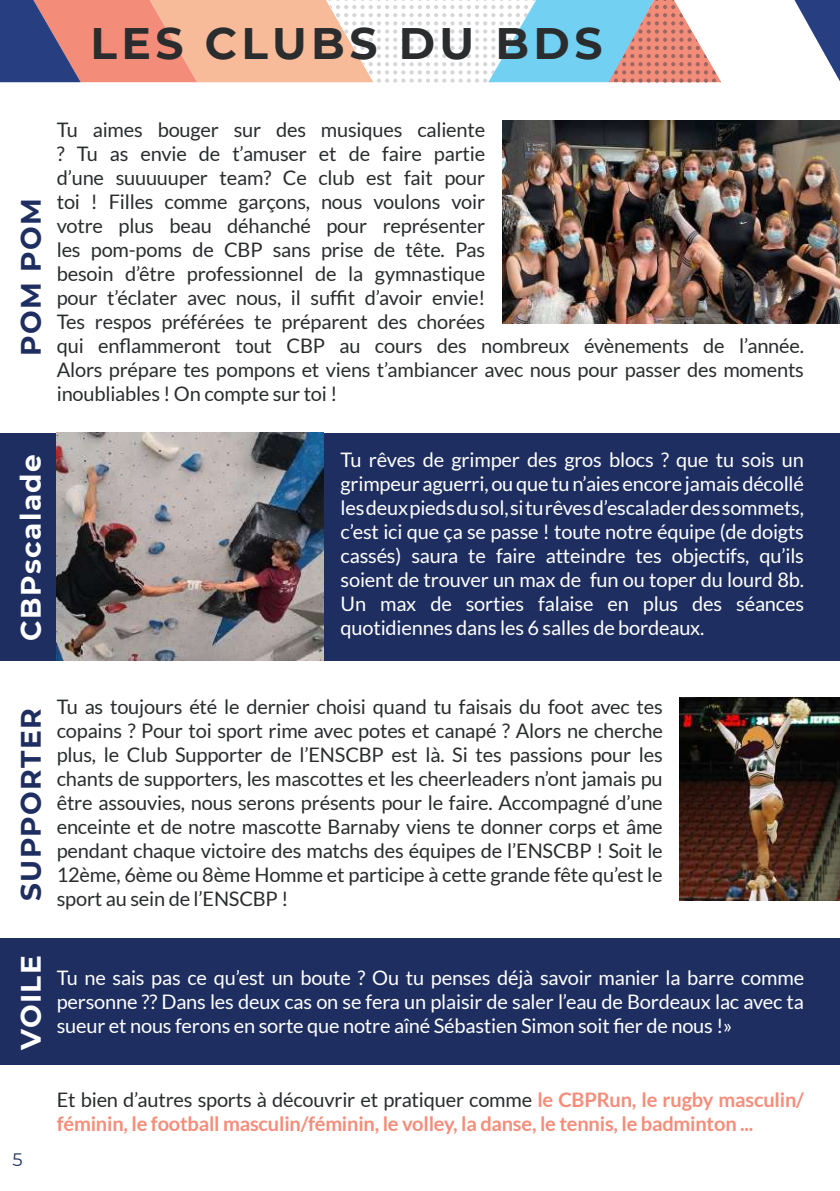
<style>
.page{position:relative;width:840px;height:1191px;background:#fff}
.page>*{position:absolute;margin:0;border:0;box-sizing:border-box;transform-origin:0 0}
.t1{font:700 44px "Montserrat";letter-spacing:.1em;color:#2a2c2d}
.t2{font:700 28px "Montserrat";letter-spacing:.05em;color:#1e2e60}
.t3{font:700 28px "Montserrat";letter-spacing:.05em;color:#fff}
.t4{font:20px/24px "Lato";letter-spacing:-.01em;color:#2a2c2d}
.t5{font:20px/24px "Lato";letter-spacing:-.01em;color:#fff;text-align:justify}
.t6{font:700 20px/24px "Lato";letter-spacing:-.01em;color:#f58d7a}
.t7{font:18px "Montserrat";color:#1e2e60}
.s1{font-weight:400;color:#2a2c2d}
</style>
<div class="page">
<svg style="left:0;top:0;width:839px;height:82px"></svg>
<div style="left:0;top:433px;width:839px;height:227px;background:#1e2e60"></div>
<div style="left:0;top:938px;width:839px;height:126px;background:#1e2e60"></div>
<img style="left:502px;top:120px;width:337px;height:203px">
<img style="left:57px;top:433px;width:266px;height:227px">
<img style="left:679px;top:698px;width:160px;height:202px">
<h1 class="t1" style="left:90px;top:12px;width:513px">LES CLUBS DU BDS</h1>
<h2 class="t2" style="left:11px;top:356px;width:160px;rotate:-90deg">POM POM</h2>
<p class="t4" style="left:57px;top:117px;width:748px">Tu aimes bouger sur des musiques caliente<br>? Tu as envie de t’amuser et de faire partie<br>d’une suuuuuper team? Ce club est fait pour<br>toi ! Filles comme garçons, nous voulons voir<br>votre plus beau déhanché pour représenter<br>les pom-poms de CBP sans prise de tête. Pas<br>besoin d’être professionnel de la gymnastique<br>pour t’éclater avec nous, il suffit d’avoir envie!<br>Tes respos préférées te préparent des chorées<br>qui enflammeront tout CBP au cours des nombreux évènements de l’année.<br>Alors prépare tes pompons et viens t’ambiancer avec nous pour passer des moments inoubliables ! On compte sur toi !</p>
<h2 class="t3" style="left:11px;top:641px;width:188px;rotate:-90deg">CBPscalade</h2>
<p class="t5" style="left:340px;top:447px;width:464px">Tu rêves de grimper des gros blocs ? que tu sois un grimpeur aguerri, ou que tu n’aies encore jamais décollé les deux pieds du sol, si tu rêves d’escalader des sommets, c’est ici que ça se passe ! toute notre équipe (de doigts cassés) saura te faire atteindre tes objectifs, qu’ils soient de trouver un max de fun ou toper du lourd 8b.<br>Un max de sorties falaise en plus des séances quotidiennes dans les 6 salles de bordeaux.</p>
<h2 class="t2" style="left:11px;top:901px;width:194px;rotate:-90deg">SUPPORTER</h2>
<p class="t4" style="left:57px;top:694px;width:607px;text-align:justify">Tu as toujours été le dernier choisi quand tu faisais du foot avec tes copains ? Pour toi sport rime avec potes et canapé ? Alors ne cherche plus, le Club Supporter de l’ENSCBP est là. Si tes passions pour les chants de supporters, les mascottes et les cheerleaders n’ont jamais pu être assouvies, nous serons présents pour le faire. Accompagné d’une enceinte et de notre mascotte Barnaby viens te donner corps et âme pendant chaque victoire des matchs des équipes de l’ENSCBP ! Soit le 12ème, 6ème ou 8ème Homme et participe à cette grande fête qu’est le sport au sein de l’ENSCBP !</p>
<h2 class="t3" style="left:11px;top:1049px;width:96px;rotate:-90deg">VOILE</h2>
<p class="t5" style="left:57px;top:965px;width:748px">Tu ne sais pas ce qu’est un boute ? Ou tu penses déjà savoir manier la barre comme personne ?? Dans les deux cas on se fera un plaisir de saler l’eau de Bordeaux lac avec ta sueur et nous ferons en sorte que notre aîné Sébastien Simon soit fier de nous !»</p>
<p class="t7" style="left:12px;top:1147px;width:12px">5</p>
<p class="t6" style="left:57px;top:1087px;width:748px"><span class="s1">Et bien d’autres sports à découvrir et pratiquer comme</span> le CBPRun, le rugby masculin/ féminin, le football masculin/féminin, le volley, la danse, le tennis, le badminton ...</p>
</div>
